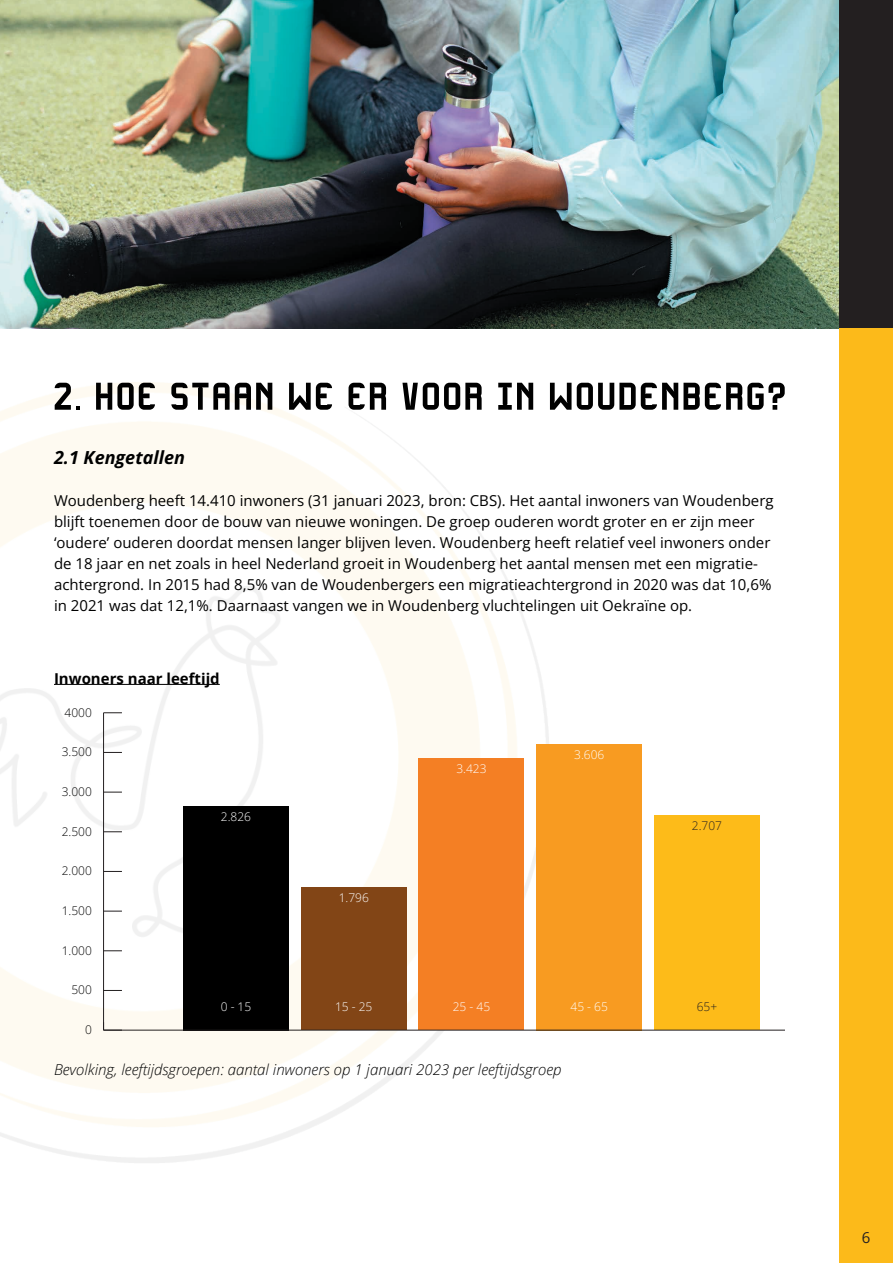
<style>
.page{position:relative;width:893px;height:1263px;background:#fff}
.page>*{position:absolute;margin:0;border:0;box-sizing:border-box;transform-origin:0 0}
.t1{font:75px "Oxygen";letter-spacing:.05em;color:#000}
.t2{font:italic 700 18px "Open Sans";color:#000}
.t3{font:15px/21px "Open Sans";color:#000}
.t4{font:italic 300 15px "Open Sans";color:#000}
.t5{font:700 15px "Open Sans";color:#000}
.t6{font:15px "Open Sans";color:#231f20}
.t7{font:300 12px "Open Sans";color:#fff}
.t8{font:300 12px "Open Sans";color:#000}
.t9{font:300 12px "Open Sans";color:#231f20}
</style>
<div class="page">
<div style="left:839px;top:0;width:54px;height:328px;background:#231f20"></div>
<div style="left:839px;top:328px;width:54px;height:935px;background:#fcba1a"></div>
<img style="left:0;top:383px;width:549px;height:780px">
<img style="left:0;top:0;width:839px;height:328px">
<hr style="left:103px;top:713px;width:1px;height:317px;background:#231f20">
<svg style="left:104px;top:990px;width:18px;height:1px"></svg>
<svg style="left:104px;top:950px;width:18px;height:1px"></svg>
<svg style="left:104px;top:911px;width:18px;height:1px"></svg>
<svg style="left:104px;top:871px;width:18px;height:1px"></svg>
<svg style="left:104px;top:831px;width:18px;height:1px"></svg>
<svg style="left:104px;top:792px;width:18px;height:1px"></svg>
<svg style="left:104px;top:752px;width:18px;height:1px"></svg>
<svg style="left:104px;top:712px;width:18px;height:1px"></svg>
<div style="left:654px;top:815px;width:106px;height:215px;background:#fdbb19"></div>
<div style="left:536px;top:744px;width:106px;height:286px;background:#f89b21"></div>
<div style="left:418px;top:758px;width:106px;height:272px;background:#f47f24"></div>
<div style="left:301px;top:888px;width:106px;height:142px;background:#824516"></div>
<div style="left:183px;top:806px;width:106px;height:224px;background:#000"></div>
<hr style="left:104px;top:1030px;width:681px;height:1px;background:#231f20">
<svg style="left:103px;top:1022px;width:19px;height:9px"></svg>
<hr style="left:54px;top:684px;width:166px;height:1px;background:#000">
<h1 class="t1" style="left:54px;top:340px;width:732px">2. hoe staan we er voor in woudenberg?</h1>
<p class="t2" style="left:54px;top:445px;width:133px">2.1 Kengetallen</p>
<p class="t3" style="left:54px;top:490px;width:721px">Woudenberg heeft 14.410 inwoners (31 januari 2023, bron: CBS). Het aantal inwoners van Woudenberg blijft toenemen door de bouw van nieuwe woningen. De groep ouderen wordt groter en er zijn meer ‘oudere’ ouderen doordat mensen langer blijven leven. Woudenberg heeft relatief veel inwoners onder de 18 jaar en net zoals in heel Nederland groeit in Woudenberg het aantal mensen met een migratie&shy;achtergrond. In 2015 had 8,5% van de Woudenbergers een migratieachtergrond in 2020 was dat 10,6% in 2021 was dat 12,1%. Daarnaast vangen we in Woudenberg vluchtelingen uit Oekraïne op.</p>
<p class="t5" style="left:54px;top:668px;width:167px">Inwoners naar leeftijd</p>
<p class="t8" style="left:65px;top:704px;width:29px">4000</p>
<p class="t8" style="left:62px;top:743px;width:32px">3.500</p>
<p class="t8" style="left:62px;top:783px;width:32px">3.000</p>
<p class="t8" style="left:62px;top:823px;width:32px">2.500</p>
<p class="t7" style="left:221px;top:808px;width:32px">2.826</p>
<p class="t7" style="left:456px;top:760px;width:32px">3.423</p>
<p class="t7" style="left:574px;top:746px;width:32px">3.606</p>
<p class="t8" style="left:62px;top:862px;width:32px">2.000</p>
<p class="t8" style="left:62px;top:902px;width:32px">1.500</p>
<p class="t8" style="left:62px;top:942px;width:32px">1.000</p>
<p class="t7" style="left:339px;top:889px;width:32px">1.796</p>
<p class="t8" style="left:71px;top:981px;width:22px">500</p>
<p class="t8" style="left:85px;top:1021px;width:8px">0</p>
<p class="t7" style="left:221px;top:998px;width:32px">0 - 15</p>
<p class="t7" style="left:335px;top:998px;width:39px">15 - 25</p>
<p class="t7" style="left:453px;top:998px;width:39px">25 - 45</p>
<p class="t7" style="left:571px;top:998px;width:39px">45 - 65</p>
<p class="t4" style="left:54px;top:1058px;width:509px">Bevolking, leeftijdsgroepen: aantal inwoners op 1 januari 2023 per leeftijdsgroep</p>
<p class="t9" style="left:692px;top:817px;width:32px">2.707</p>
<p class="t9" style="left:697px;top:998px;width:22px">65+</p>
<p class="t6" style="left:862px;top:1227px;width:10px">6</p>
</div>
